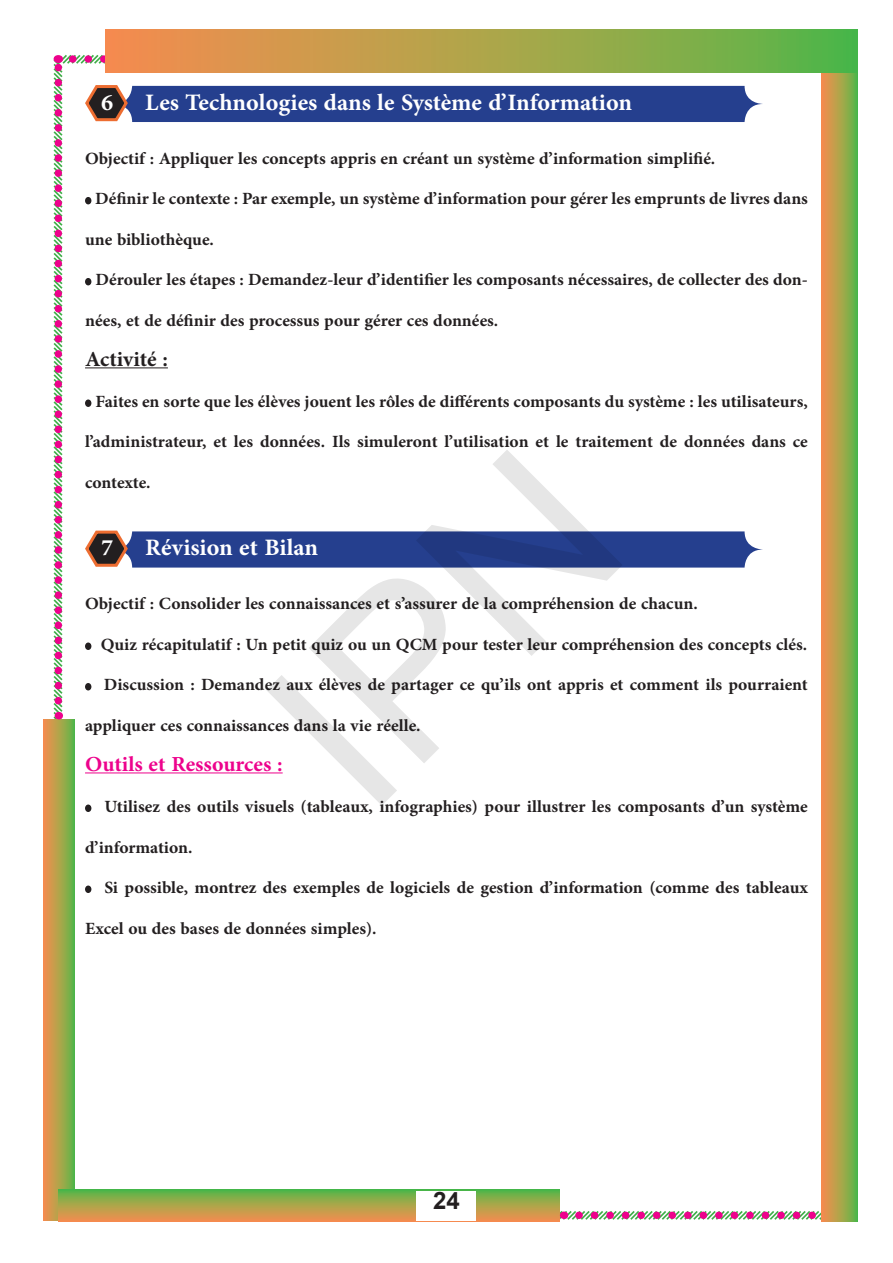
<style>
.page{position:relative;width:893px;height:1263px;background:#fff}
.page>*{position:absolute;margin:0;border:0;box-sizing:border-box;transform-origin:0 0}
.t1{font:700 33px "Adobe Arabic";color:#fff}
.t2{font:700 30px "Adobe Arabic";color:#ed028c}
.t3{font:700 30px "Adobe Arabic";letter-spacing:-.005em;color:#231f20}
.t4{font:700 24px/40.5px "Adobe Arabic";color:#231f20}
.t5{font:700 24px "Arial";color:#231f20}
</style>
<div class="page">
<div style="left:43px;top:719px;width:32px;height:501px;background:linear-gradient(to right,#fd8e4e,#61b648)"></div>
<div style="left:59px;top:1189px;width:501px;height:32px;background:linear-gradient(to bottom,#55b947,#f1914e)"></div>
<div style="left:417px;top:1191px;width:59px;height:30px;background:#fff"></div>
<svg style="left:579px;top:1211px;width:238px;height:8px"></svg>
<svg style="left:73px;top:55px;width:33px;height:8px"></svg>
<svg style="left:55px;top:55px;width:7px;height:646px;background:#bd7e98"></svg>
<div style="left:821px;top:29px;width:36px;height:1192px;background:linear-gradient(to right,#fe8d4f,#62b648)"></div>
<div style="left:106px;top:29px;width:751px;height:44px;background:linear-gradient(to right,#fc8e4e,#57b948)"></div>
<hr style="left:85px;top:367px;width:83px;height:1px;background:#231f20">
<hr style="left:85px;top:772px;width:198px;height:1px;background:#ed028c">
<div style="left:114px;top:86px;width:649px;height:36px;background:#253f8e;border-radius:18px"></div>
<svg style="left:85px;top:85px;width:45px;height:37px"></svg>
<div style="left:85px;top:197px;width:6px;height:7px;border:2px solid #231f20;border-radius:50%"></div>
<div style="left:85px;top:278px;width:6px;height:7px;border:2px solid #231f20;border-radius:50%"></div>
<div style="left:85px;top:399px;width:6px;height:8px;border:2px solid #231f20;border-radius:50%"></div>
<div style="left:114px;top:531px;width:649px;height:37px;background:#253f8e;border-radius:18px"></div>
<svg style="left:85px;top:530px;width:45px;height:38px"></svg>
<div style="left:85px;top:642px;width:6px;height:8px;border:2px solid #231f20;border-radius:50%"></div>
<div style="left:85px;top:683px;width:6px;height:7px;border:2px solid #231f20;border-radius:50%"></div>
<div style="left:85px;top:804px;width:6px;height:8px;border:2px solid #231f20;border-radius:50%"></div>
<div style="left:85px;top:885px;width:6px;height:8px;border:2px solid #231f20;border-radius:50%"></div>
<svg style="left:266px;top:531px;width:356px;height:243px"></svg>
<h1 class="t1" style="left:101px;top:79px;width:533px">6 Les Technologies dans le Système d’Information</h1>
<p class="t4" style="left:85px;top:135px;width:632px">Objectif : Appliquer les concepts appris en créant un système d’information simplifié.</p>
<p class="t4" style="left:95px;top:176px;width:714px">Définir le contexte : Par exemple, un système d’information pour gérer les emprunts de livres dans</p>
<p class="t4" style="left:85px;top:216px;width:130px">une bibliothèque.</p>
<p class="t4" style="left:96px;top:257px;width:714px">Dérouler les étapes : Demandez-leur d’identifier les composants nécessaires, de collecter des don-</p>
<p class="t4" style="left:85px;top:297px;width:415px">nées, et de définir des processus pour gérer ces données.</p>
<p class="t3" style="left:85px;top:338px;width:84px">Activité :</p>
<p class="t4" style="left:85px;top:378px;width:724px;text-align:justify;text-indent:10px">Faites en sorte que les élèves jouent les rôles de différents composants du système : les utilisateurs, l’administrateur, et les données. Ils simuleront l’utilisation et le traitement de données dans ce contexte.</p>
<h1 class="t1" style="left:101px;top:524px;width:219px">7 Révision et Bilan</h1>
<p class="t4" style="left:85px;top:581px;width:614px">Objectif : Consolider les connaissances et s’assurer de la compréhension de chacun.</p>
<p class="t4" style="left:101px;top:621px;width:708px">Quiz récapitulatif : Un petit quiz ou un QCM pour tester leur compréhension des concepts clés.</p>
<p class="t4" style="left:104px;top:662px;width:705px">Discussion : Demandez aux élèves de partager ce qu’ils ont appris et comment ils pourraient</p>
<p class="t4" style="left:85px;top:702px;width:337px">appliquer ces connaissances dans la vie réelle.</p>
<p class="t2" style="left:85px;top:743px;width:199px">Outils et Ressources :</p>
<p class="t4" style="left:85px;top:783px;width:724px;text-indent:19px">Utilisez des outils visuels (tableaux, infographies) pour illustrer les composants d’un système d’information.</p>
<p class="t4" style="left:85px;top:864px;width:724px;text-indent:19px">Si possible, montrez des exemples de logiciels de gestion d’information (comme des tableaux<br>Excel ou des bases de données simples).</p>
<p class="t5" style="left:433px;top:1183px;width:28px">24</p>
</div>
